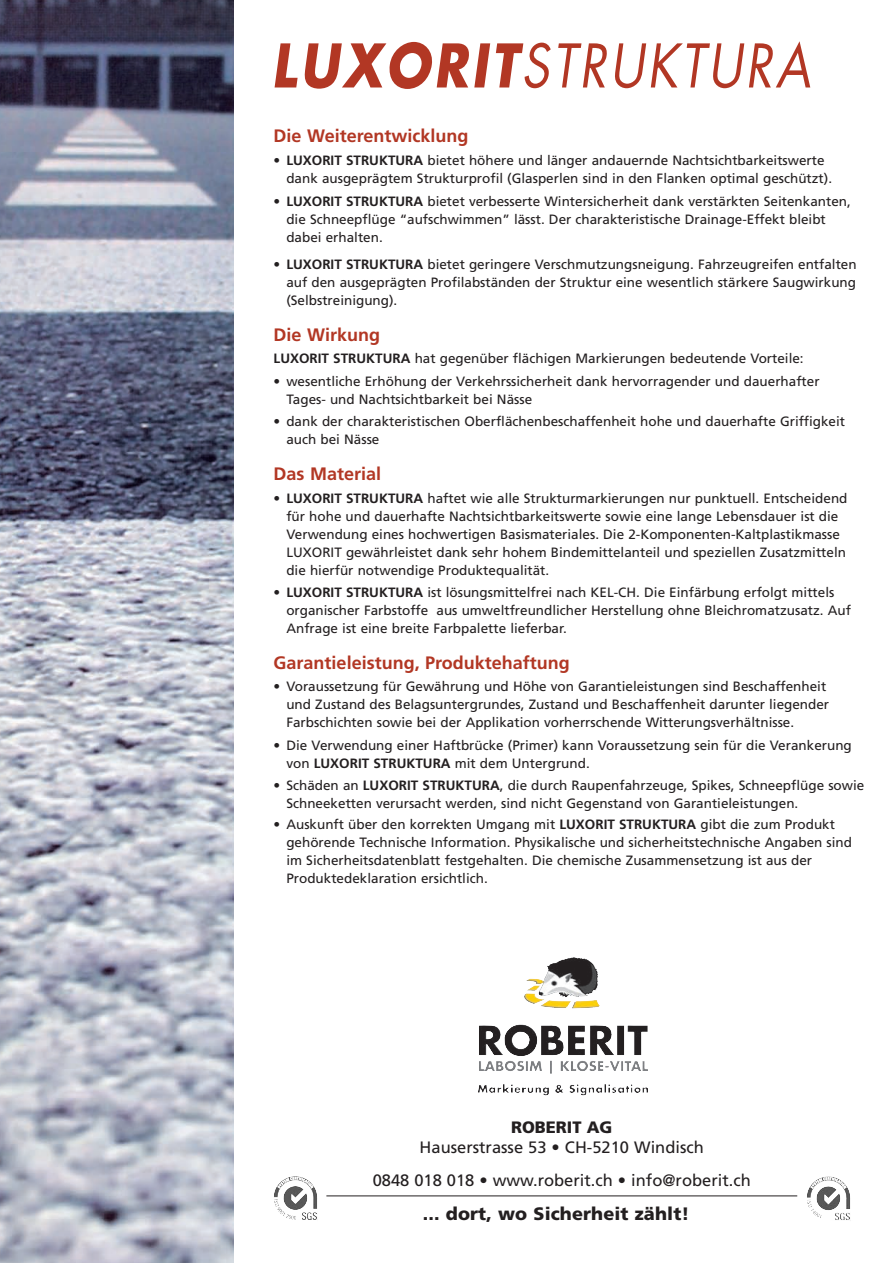
<style>
.page{position:relative;width:893px;height:1263px;background:#fff}
.page>*{position:absolute;margin:0;border:0;box-sizing:border-box;transform-origin:0 0}
.t1{font:58.5px "Futura";color:#b23724;scale:.86 1}
.t2{font:700 18px "Frutiger";color:#b23724}
.t3{font:900 18px "Frutiger";letter-spacing:.005em;color:#231f20}
.t4{font:16.5px/33.3px "Frutiger";color:#231f20;text-align:center}
.t5{font:900 16.5px "Frutiger";color:#231f20}
.t6{font:13.5px/18px "Frutiger";color:#231f20}
.s1{font-weight:700}
</style>
<div class="page">
<img style="left:0;top:0;width:234px;height:1263px">
<img style="left:537px;top:957px;width:61px;height:40px">
<img style="left:274px;top:1178px;width:43px;height:31px">
<hr style="left:326px;top:1196px;width:471px;height:1px;background:#231f20">
<img style="left:807px;top:1179px;width:43px;height:30px">
<h1 class="t1" style="left:271px;top:39px;width:639px"><span class="s1">LUXORIT</span>STRUKTURA</h1>
<h2 class="t2" style="left:274px;top:129px;width:196px">Die Weiterentwicklung</h2>
<p class="t6" style="left:286px;top:152px;width:547px;text-indent:-13px">• <span class="s1">LUXORIT STRUKTURA</span> bietet höhere und länger andauernde Nachtsichtbarkeitswerte dank ausgeprägtem Strukturprofil (Glasperlen sind in den Flanken optimal geschützt).</p>
<p class="t6" style="left:286px;top:194px;width:566px;text-indent:-13px">• <span class="s1">LUXORIT STRUKTURA</span> bietet verbesserte Wintersicherheit dank verstärkten Seitenkanten, die Schneepflüge “aufschwimmen” lässt. Der charakteristische Drainage-Effekt bleibt dabei erhalten.</p>
<p class="t6" style="left:286px;top:257px;width:572px;text-align:justify;text-indent:-13px">• <span class="s1">LUXORIT STRUKTURA</span> bietet geringere Verschmutzungsneigung. Fahrzeugreifen entfalten auf den ausgeprägten Profilabständen der Struktur eine wesentlich stärkere Saugwirkung (Selbstreinigung).</p>
<h2 class="t2" style="left:274px;top:328px;width:108px">Die Wirkung</h2>
<p class="t6" style="left:274px;top:351px;width:532px"><span class="s1">LUXORIT STRUKTURA</span> hat gegenüber flächigen Markierungen bedeutende Vorteile:</p>
<p class="t6" style="left:286px;top:373px;width:535px;text-indent:-13px">• wesentliche Erhöhung der Verkehrssicherheit dank hervorragender und dauerhafter<br>Tages- und Nachtsichtbarkeit bei Nässe</p>
<p class="t6" style="left:286px;top:414px;width:560px;text-indent:-13px">• dank der charakteristischen Oberflächenbeschaffenheit hohe und dauerhafte Griffigkeit auch bei Nässe</p>
<h2 class="t2" style="left:274px;top:467px;width:109px">Das Material</h2>
<p class="t6" style="left:286px;top:490px;width:563px;text-indent:-13px">• <span class="s1">LUXORIT STRUKTURA</span> haftet wie alle Strukturmarkierungen nur punktuell. Entscheidend für hohe und dauerhafte Nachtsichtbarkeitswerte sowie eine lange Lebensdauer ist die Verwendung eines hochwertigen Basismateriales. Die 2-Komponenten-Kaltplastikmasse LUXORIT gewährleistet dank sehr hohem Bindemittelanteil und speziellen Zusatzmitteln die hierfür notwendige Produktequalität.</p>
<p class="t6" style="left:286px;top:585px;width:566px;text-indent:-13px">• <span class="s1">LUXORIT STRUKTURA</span> ist lösungsmittelfrei nach KEL-CH. Die Einfärbung erfolgt mittels organischer Farbstoffe aus umweltfreundlicher Herstellung ohne Bleichromatzusatz. Auf<br>Anfrage ist eine breite Farbpalette lieferbar.</p>
<h2 class="t2" style="left:274px;top:656px;width:298px">Garantieleistung, Produktehaftung</h2>
<p class="t6" style="left:286px;top:679px;width:544px;text-indent:-13px">• Voraussetzung für Gewährung und Höhe von Garantieleistungen sind Beschaffenheit und Zustand des Belagsuntergrundes, Zustand und Beschaffenheit darunter liegender<br>Farbschichten sowie bei der Applikation vorherrschende Witterungsverhältnisse.</p>
<p class="t6" style="left:286px;top:737px;width:567px;text-indent:-13px">• Die Verwendung einer Haftbrücke (Primer) kann Voraussetzung sein für die Verankerung von <span class="s1">LUXORIT STRUKTURA</span> mit dem Untergrund.</p>
<p class="t6" style="left:286px;top:778px;width:579px;text-indent:-13px">• Schäden an <span class="s1">LUXORIT STRUKTURA</span>, die durch Raupenfahrzeuge, Spikes, Schneepflüge sowie<br>Schneeketten verursacht werden, sind nicht Gegenstand von Garantieleistungen.</p>
<p class="t6" style="left:286px;top:817px;width:567px;text-indent:-13px">• Auskunft über den korrekten Umgang mit <span class="s1">LUXORIT STRUKTURA</span> gibt die zum Produkt gehörende Technische Information. Physikalische und sicherheitstechnische Angaben sind im Sicherheitsdatenblatt festgehalten. Die chemische Zusammensetzung ist aus der Produktedeklaration ersichtlich.</p>
<p class="t5" style="left:511px;top:1121px;width:103px">ROBERIT AG</p>
<p class="t4" style="left:373px;top:1132px;width:380px">Hauserstrasse 53 • CH-5210 Windisch<br>0848 018 018 • www.roberit.ch • info@roberit.ch</p>
<h2 class="t3" style="left:423px;top:1206px;width:268px">... dort, wo Sicherheit zählt!</h2>
</div>
